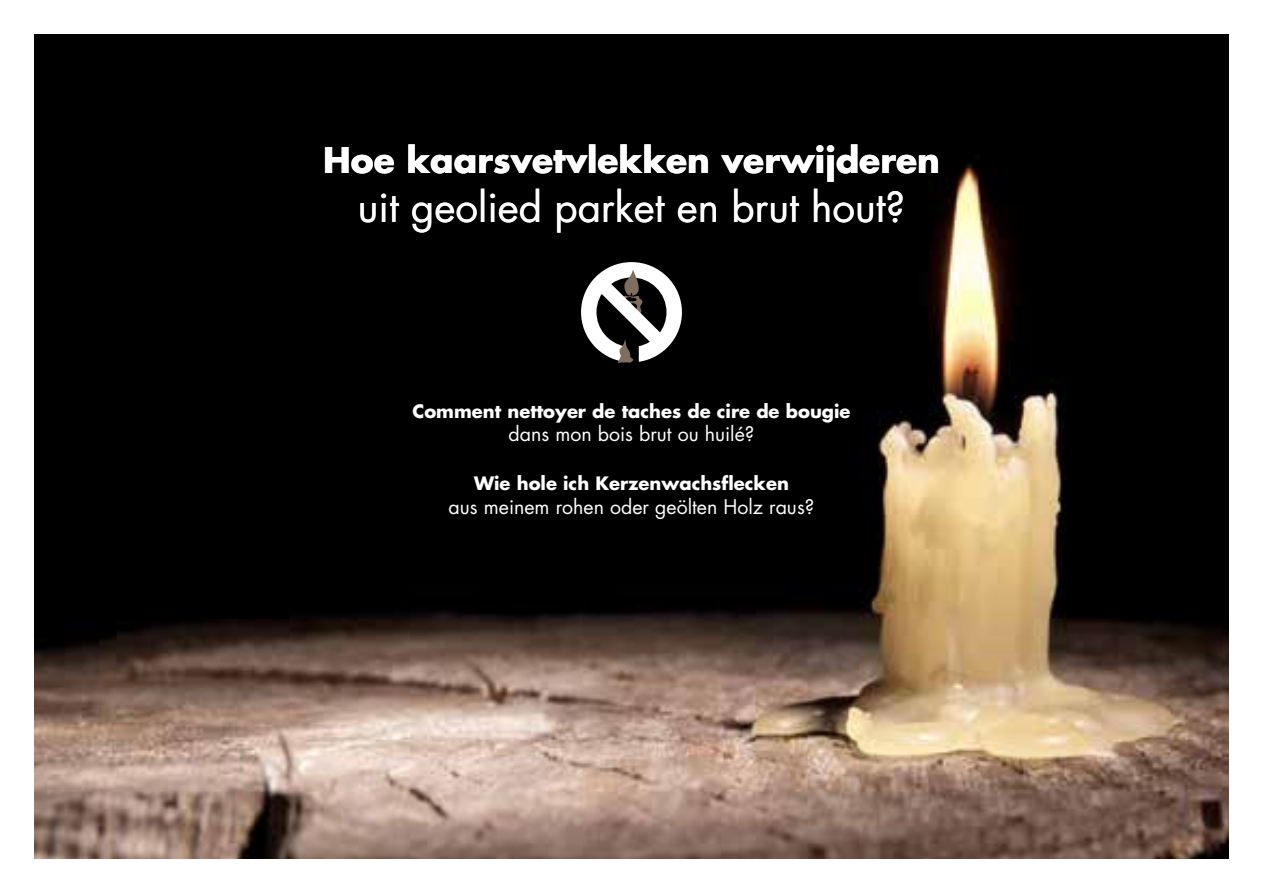
<style>
.page{position:relative;width:1263px;height:893px;background:#fff}
.page>*{position:absolute;margin:0;border:0;box-sizing:border-box;transform-origin:0 0}
.t1{font:40.5px "Futura";color:#fff}
.t2{font:700 34.5px "Futura CE";color:#fff}
.t3{font:19.5px "Futura";color:#fff}
.t4{font:700 18px "Futura CE";color:#fff}
</style>
<div class="page">
<img style="left:34px;top:34px;width:1195px;height:825px">
<svg style="left:581px;top:262px;width:101px;height:101px"></svg>
<h2 class="t2" style="left:323px;top:135px;width:618px">Hoe kaarsvetvlekken verwijderen</h2>
<h1 class="t1" style="left:358px;top:181px;width:549px">uit geolied parket en brut hout?</h1>
<p class="t4" style="left:412px;top:398px;width:439px">Comment nettoyer de taches de cire de bougie</p>
<p class="t3" style="left:508px;top:422px;width:247px">dans mon bois brut ou huilé?</p>
<p class="t4" style="left:474px;top:470px;width:316px">Wie hole ich Kerzenwachsflecken</p>
<p class="t3" style="left:449px;top:494px;width:367px">aus meinem rohen oder geölten Holz raus?</p>
</div>
